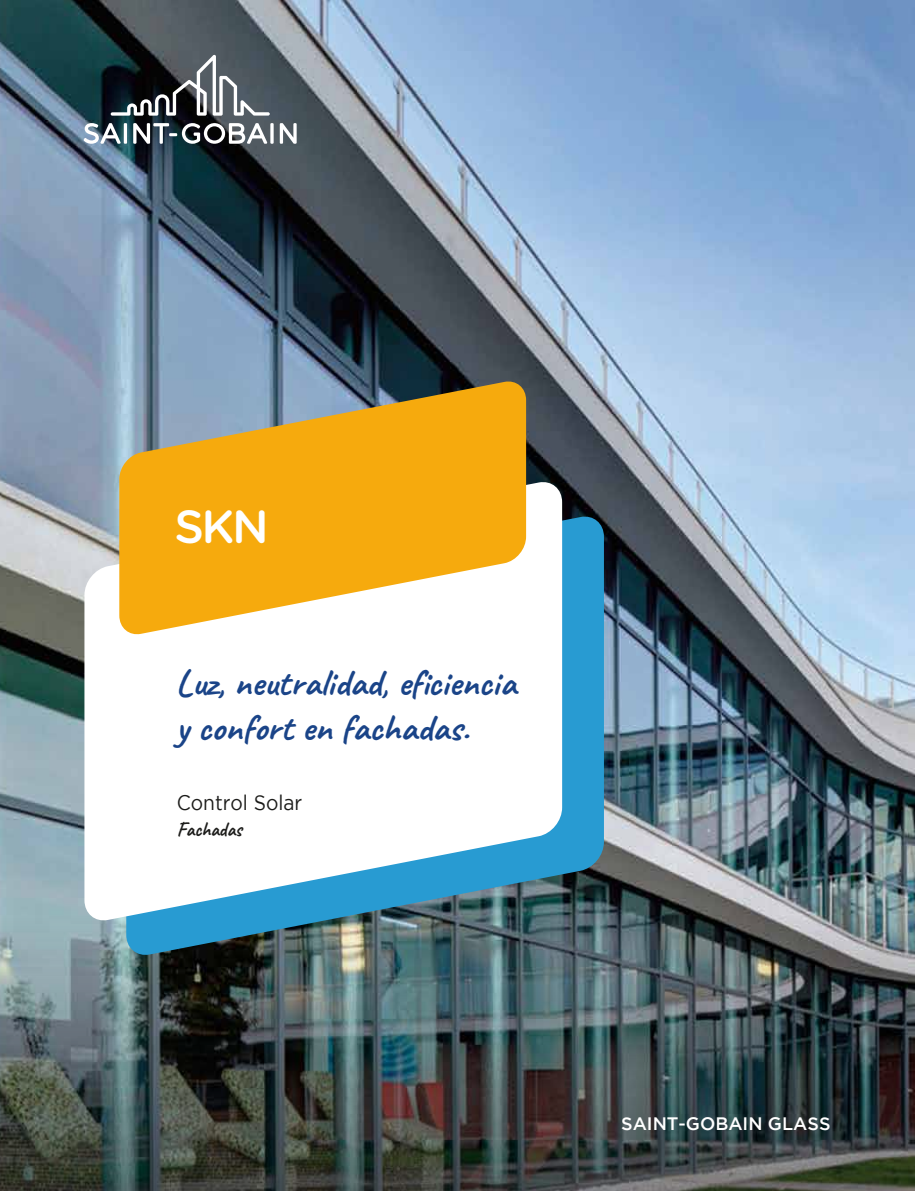
<style>
.page{position:relative;width:915px;height:1191px;background:#fff}
.page>*{position:absolute;margin:0;border:0;box-sizing:border-box;transform-origin:0 0}
.t1{font:500 46.5px "Gotham Rounded";color:#fff}
.t2{font:700 37.5px/45px "Caveat";color:#1a4488}
.t3{font:21px "Gotham";color:#1c1c1a;scale:.91 1}
.t4{font:700 21px "Caveat";color:#1c1c1a;scale:.91 1}
.t5{font:500 18px "Gotham";color:#fff}
</style>
<div class="page">
<img style="left:0;top:0;width:914px;height:912px">
<img style="left:0;top:912px;width:914px;height:279px">
<img style="left:126px;top:514px;width:477px;height:443px">
<svg style="left:84px;top:480px;width:478px;height:442px"></svg>
<svg style="left:119px;top:379px;width:407px;height:257px;background:#e4b248"></svg>
<svg style="left:84px;top:123px;width:37px;height:21px"></svg>
<hr style="left:124px;top:123px;width:3px;height:21px;background:#fff">
<svg style="left:133px;top:123px;width:134px;height:21px"></svg>
<hr style="left:270px;top:123px;width:3px;height:21px;background:#fff">
<svg style="left:280px;top:123px;width:16px;height:21px"></svg>
<svg style="left:111px;top:55px;width:159px;height:61px;background:#50565b"></svg>
<p class="t1" style="left:174px;top:493px;width:96px">SKN</p>
<p class="t2" style="left:176px;top:659px;width:342px">Luz, neutralidad, eficiencia y confort en fachadas.</p>
<p class="t3" style="left:177px;top:791px;width:139px">Control Solar</p>
<p class="t4" style="left:177px;top:816px;width:73px">Fachadas</p>
<p class="t5" style="left:621px;top:1113px;width:211px">SAINT-GOBAIN GLASS</p>
</div>
